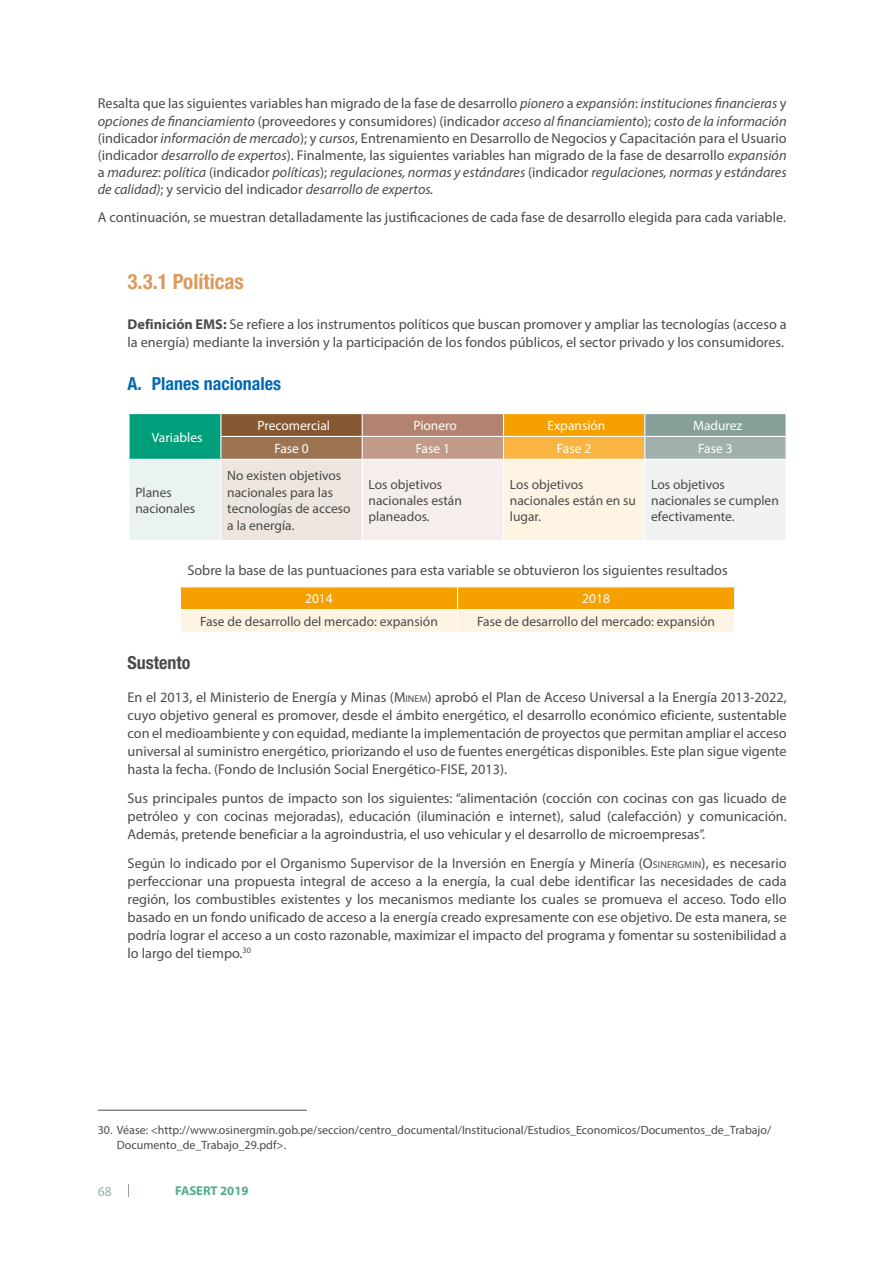
<style>
.page{position:relative;width:893px;height:1263px;background:#fff}
.page>*{position:absolute;margin:0;border:0;box-sizing:border-box;transform-origin:0 0}
.t1{font:700 condensed 21px "Helvetica Neue LT Std";color:#db9a5a}
.t2{font:700 condensed 18px "Helvetica Neue LT Std";color:#006ab3}
.t3{font:700 condensed 18px "Helvetica Neue LT Std";color:#4b4b4a}
.t4{font:14.25px/18px "Myriad Pro";color:#4b4b4a;text-align:justify}
.t5{font:13.5px/16.5px "Myriad Pro";color:#4a4a49}
.t6{font:13.5px "Myriad Pro";color:#fff}
.t7{font:13.5px "Myriad Pro";color:#99afa8}
.t8{font:700 12.75px "Myriad Pro";color:#52ac8f}
.t9{font:12px/14.4px "Myriad Pro";color:#4b4b4a}
.s1{font-style:italic}
.s2{font-weight:700}
.s3{font-style:inherit}
.s4{font-size:10.05px}
</style>
<div class="page">
<svg style="left:128px;top:1184px;width:1px;height:13px"></svg>
<div style="left:129px;top:414px;width:92px;height:45px;background:#009f7c"></div>
<div style="left:221px;top:414px;width:141px;height:22px;background:#865831"></div>
<div style="left:362px;top:414px;width:141px;height:22px;background:#b38271"></div>
<div style="left:503px;top:414px;width:142px;height:22px;background:#f6a000"></div>
<div style="left:645px;top:414px;width:141px;height:22px;background:#869f99"></div>
<div style="left:221px;top:436px;width:141px;height:23px;background:#9c7451"></div>
<div style="left:362px;top:436px;width:141px;height:23px;background:#c29a8a"></div>
<div style="left:503px;top:436px;width:142px;height:23px;background:#f9b442"></div>
<div style="left:645px;top:436px;width:141px;height:23px;background:#a0b0ac"></div>
<div style="left:129px;top:459px;width:92px;height:82px;background:#eaf3ef"></div>
<div style="left:221px;top:459px;width:141px;height:82px;background:#ede5df"></div>
<div style="left:362px;top:459px;width:141px;height:82px;background:#f5eeec"></div>
<div style="left:503px;top:459px;width:142px;height:82px;background:#fff3e3"></div>
<div style="left:645px;top:459px;width:141px;height:82px;background:#f0f2f2"></div>
<hr style="left:128px;top:414px;width:2px;height:22px;background:#fff">
<hr style="left:785px;top:414px;width:2px;height:22px;background:#fff">
<hr style="left:128px;top:436px;width:2px;height:23px;background:#fff">
<hr style="left:220px;top:436px;width:142px;height:1px;background:#fff">
<svg style="left:220px;top:414px;width:1px;height:45px"></svg>
<hr style="left:362px;top:436px;width:141px;height:1px;background:#fff">
<svg style="left:362px;top:414px;width:1px;height:45px"></svg>
<hr style="left:503px;top:436px;width:142px;height:1px;background:#fff">
<svg style="left:503px;top:414px;width:1px;height:45px"></svg>
<hr style="left:645px;top:436px;width:142px;height:1px;background:#fff">
<svg style="left:644px;top:414px;width:1px;height:45px"></svg>
<hr style="left:785px;top:437px;width:2px;height:22px;background:#fff">
<hr style="left:128px;top:459px;width:93px;height:1px;background:#fff">
<hr style="left:128px;top:460px;width:2px;height:80px;background:#fff">
<hr style="left:221px;top:459px;width:141px;height:1px;background:#fff">
<hr style="left:220px;top:460px;width:1px;height:80px;background:#fff">
<hr style="left:362px;top:459px;width:141px;height:1px;background:#fff">
<hr style="left:362px;top:460px;width:1px;height:80px;background:#fff">
<hr style="left:503px;top:459px;width:142px;height:1px;background:#fff">
<hr style="left:503px;top:460px;width:1px;height:80px;background:#fff">
<hr style="left:645px;top:459px;width:142px;height:1px;background:#fff">
<hr style="left:644px;top:460px;width:1px;height:80px;background:#fff">
<hr style="left:785px;top:460px;width:2px;height:80px;background:#fff">
<hr style="left:128px;top:540px;width:93px;height:1px;background:#fff">
<hr style="left:221px;top:540px;width:141px;height:1px;background:#fff">
<hr style="left:362px;top:540px;width:141px;height:1px;background:#fff">
<hr style="left:503px;top:540px;width:142px;height:1px;background:#fff">
<hr style="left:645px;top:540px;width:142px;height:1px;background:#fff">
<svg style="left:180px;top:587px;width:555px;height:45px"></svg>
<hr style="left:98px;top:1110px;width:209px;height:1px;background:#4b4b4a">
<p class="t4" style="left:98px;top:95px;width:690px;line-height:17.1px">Resalta que las siguientes variables han migrado de la fase de desarrollo <span class="s1">pionero</span> a <span class="s1">expansión</span>: <span class="s1">instituciones financieras</span> y <span class="s1">opciones de financiamiento</span> (proveedores y consumidores) (indicador <span class="s1">acceso al financiamiento</span>); <span class="s1">costo de la información </span>(indicador <span class="s1">información de mercado</span>); y <span class="s1">cursos</span>, Entrenamiento en Desarrollo de Negocios y Capacitación para el Usuario (indicador <span class="s1">desarrollo de expertos</span>). Finalmente, las siguientes variables han migrado de la fase de desarrollo <span class="s1">expansión </span>a <span class="s1">madurez</span>: <span class="s1">política</span> (indicador <span class="s1">políticas</span>); <span class="s1">regulaciones, normas y estándares</span> (indicador <span class="s1">regulaciones, normas y estándares de calidad)</span>; y servicio del indicador <span class="s1">desarrollo de expertos.</span></p>
<p class="t4" style="left:98px;top:208px;width:690px">A continuación, se muestran detalladamente las justificaciones de cada fase de desarrollo elegida para cada variable.</p>
<h1 class="t1" style="left:128px;top:269px;width:118px">3.3.1 Políticas</h1>
<p class="t4" style="left:128px;top:315px;width:661px"><span class="s2">Definición EMS:</span> Se refiere a los instrumentos políticos que buscan promover y ampliar las tecnologías (acceso a la energía) mediante la inversión y la participación de los fondos públicos, el sector privado y los consumidores.</p>
<p class="t2" style="left:128px;top:372px;width:155px">A. Planes nacionales</p>
<p class="t6" style="left:152px;top:429px;width:52px">Variables</p>
<p class="t5" style="left:135px;top:484px;width:61px">Planes nacionales</p>
<p class="t6" style="left:257px;top:417px;width:74px">Precomercial</p>
<p class="t6" style="left:413px;top:417px;width:45px">Pionero</p>
<p class="t6" style="left:547px;top:417px;width:59px">Expansión</p>
<p class="t6" style="left:693px;top:417px;width:51px">Madurez</p>
<p class="t6" style="left:274px;top:440px;width:36px">Fase 0</p>
<p class="t6" style="left:416px;top:440px;width:36px">Fase 1</p>
<p class="t6" style="left:557px;top:440px;width:36px">Fase 2</p>
<p class="t6" style="left:698px;top:440px;width:36px">Fase 3</p>
<p class="t5" style="left:227px;top:467px;width:125px">No existen objetivos nacionales para las tecnologías de acceso a la energía.</p>
<p class="t5" style="left:369px;top:475px;width:95px">Los objetivos nacionales están planeados.</p>
<p class="t5" style="left:510px;top:475px;width:128px">Los objetivos nacionales están en su lugar.</p>
<p class="t5" style="left:651px;top:475px;width:129px">Los objetivos nacionales se cumplen efectivamente.</p>
<p class="t4" style="left:187px;top:561px;width:542px">Sobre la base de las puntuaciones para esta variable se obtuvieron los siguientes resultados</p>
<p class="t6" style="left:305px;top:590px;width:29px">2014</p>
<p class="t6" style="left:582px;top:590px;width:29px">2018</p>
<p class="t5" style="left:200px;top:613px;width:239px">Fase de desarrollo del mercado: expansión</p>
<p class="t5" style="left:477px;top:613px;width:239px">Fase de desarrollo del mercado: expansión</p>
<p class="t3" style="left:128px;top:652px;width:64px">Sustento</p>
<p class="t4" style="left:128px;top:688px;width:661px">En el 2013, el Ministerio de Energía y Minas (<span class="s3">M</span> <span class="s4">INEM</span>) aprobó el Plan de Acceso Universal a la Energía 2013-2022, cuyo objetivo general es promover, desde el ámbito energético, el desarrollo económico eficiente, sustentable con el medioambiente y con equidad, mediante la implementación de proyectos que permitan ampliar el acceso universal al suministro energético, priorizando el uso de fuentes energéticas disponibles. Este plan sigue vigente hasta la fecha. (Fondo de Inclusión Social Energético-FISE, 2013).</p>
<p class="t4" style="left:128px;top:789px;width:661px">Sus principales puntos de impacto son los siguientes: “alimentación (cocción con cocinas con gas licuado de petróleo y con cocinas mejoradas), educación (iluminación e internet), salud (calefacción) y comunicación.<br>Además, pretende beneficiar a la agroindustria, el uso vehicular y el desarrollo de microempresas”.</p>
<p class="t4" style="left:128px;top:853px;width:661px">Según lo indicado por el Organismo Supervisor de la Inversión en Energía y Minería (<span class="s3">O</span><span class="s4">SINERGMIN</span>), es necesario perfeccionar una propuesta integral de acceso a la energía, la cual debe identificar las necesidades de cada región, los combustibles existentes y los mecanismos mediante los cuales se promueva el acceso. Todo ello basado en un fondo unificado de acceso a la energía creado expresamente con ese objetivo. De esta manera, se podría lograr el acceso a un costo razonable, maximizar el impacto del programa y fomentar su sostenibilidad a lo largo del tiempo.<sup>30</sup></p>
<p class="t9" style="left:117px;top:1123px;width:656px;text-indent:-19px">30. Véase: &lt;http://www.osinergmin.gob.pe/seccion/centro_documental/Institucional/Estudios_Economicos/Documentos_de_Trabajo/<br>Documento_de_Trabajo_29.pdf&gt;.</p>
<p class="t7" style="left:98px;top:1183px;width:15px">68</p>
<p class="t8" style="left:175px;top:1182px;width:75px">FASERT 2019</p>
</div>
